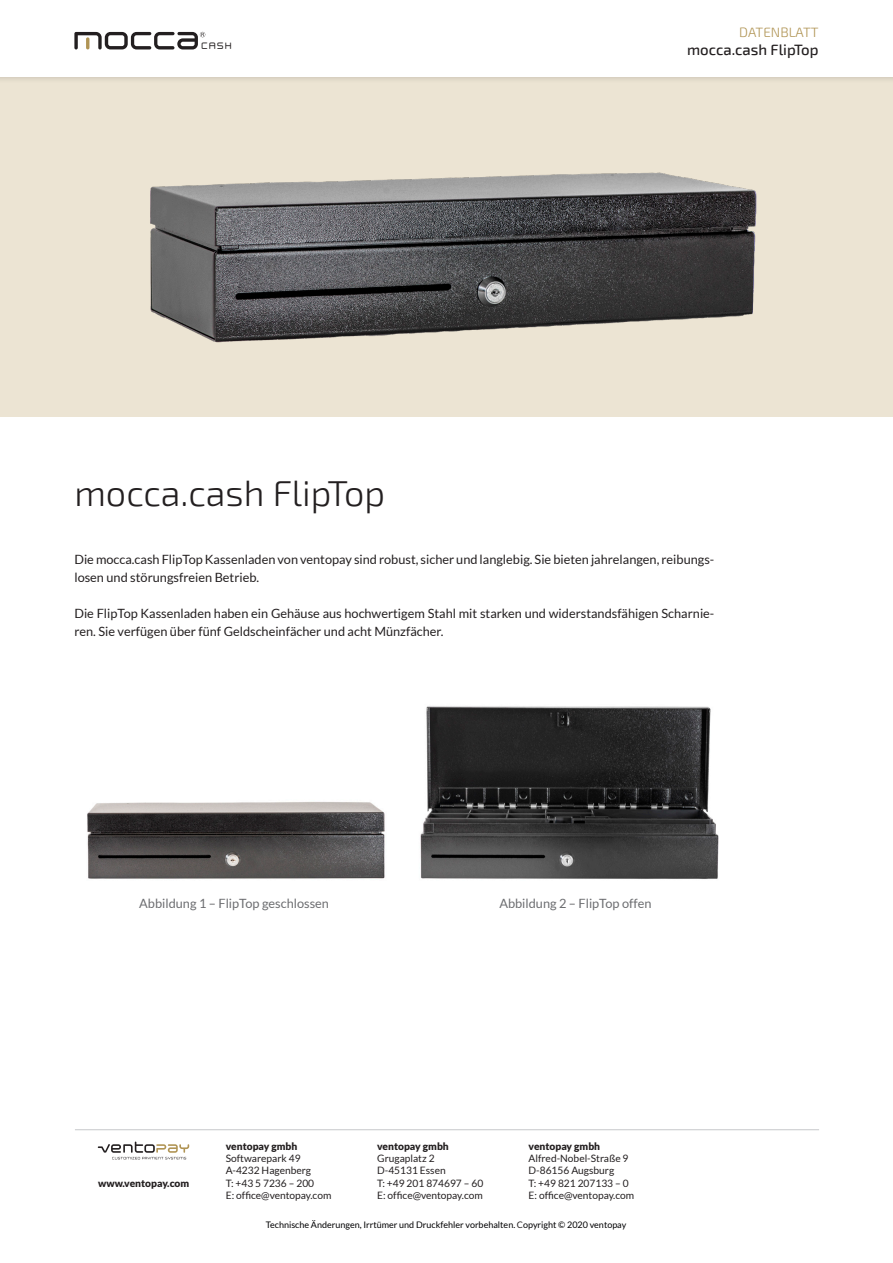
<style>
.page{position:relative;width:893px;height:1263px;background:#fff}
.page>*{position:absolute;margin:0;border:0;box-sizing:border-box;transform-origin:0 0}
.t1{font:300 36px "Exo 2";color:#231f20}
.t2{font:500 15px "Exo 2";color:#231f20}
.t3{font:300 13.5px "Exo 2";color:#b09454}
.t4{font:12.75px/18px "Lato";color:#231f20}
.t5{font:12.75px "Lato";color:#6c6d70}
.t6{font:10.2px/12.3px "Lato";color:#231f20}
.t7{font:900 10.2px "Lato";color:#231f20}
.t8{font:9px "Lato";color:#000002}
.t9{font:500 8.1px "Neogrey";color:#231f20}
.s1{color:#231f20}
</style>
<div class="page">
<hr style="left:75px;top:1129px;width:744px;height:1px;background:#c7c8ca">
<svg style="left:98px;top:1141px;width:91px;height:18px"></svg>
<img style="left:0;top:84px;width:893px;height:333px">
<img style="left:87px;top:802px;width:298px;height:77px">
<img style="left:420px;top:706px;width:299px;height:173px">
<div style="left:0;top:0;width:893px;height:84px;background:#e2dbca"></div>
<div style="left:0;top:0;width:893px;height:77px;background:#fff"></div>
<svg style="left:74px;top:32px;width:131px;height:17px"></svg>
<p class="t9" style="left:202px;top:41px;width:32px">CASH</p>
<h1 class="t1" style="left:74px;top:472px;width:312px">mocca.cash FlipTop</h1>
<p class="t3" style="left:739px;top:24px;width:81px">DATENBLATT</p>
<p class="t2" style="left:687px;top:41px;width:133px">mocca.cash FlipTop</p>
<p class="t4" style="left:74px;top:550px;width:641px">Die mocca.cash FlipTop Kassenladen von ventopay sind robust, sicher und langlebig. Sie bieten jahrelangen, reibungs&shy;losen und störungsfreien Betrieb.</p>
<p class="t4" style="left:74px;top:604px;width:641px">Die FlipTop Kassenladen haben ein Gehäuse aus hochwertigem Stahl mit starken und widerstandsfähigen Scharnie&shy;ren. Sie verfügen über fünf Geldscheinfächer und acht Münzfächer.</p>
<p class="t5" style="left:139px;top:896px;width:191px">Abbildung 1 – FlipTop geschlossen</p>
<p class="t5" style="left:499px;top:896px;width:154px">Abbildung 2 – FlipTop offen</p>
<p class="t7" style="left:98px;top:1177px;width:93px">www.ventopay.com</p>
<p class="t7" style="left:226px;top:1140px;width:73px">ventopay gmbh</p>
<p class="t6" style="left:226px;top:1152px;width:107px">Softwarepark 49<br>A-4232 Hagenberg<br>T: +43 5 7236 – 200<br>E: office@ventopay.com</p>
<p class="t7" style="left:529px;top:1140px;width:73px">ventopay gmbh</p>
<p class="t6" style="left:529px;top:1152px;width:107px">Alfred-Nobel-Straße 9<br>D-86156 Augsburg<br>T: +49 821 207133 – 0<br>E: office@ventopay.com</p>
<p class="t8" style="left:266px;top:1220px;width:362px">Technische Änderungen, Irrtümer und Druckfehler vorbehalten. <span class="s1">C</span>opyright © 2020 ventopay</p>
<p class="t7" style="left:377px;top:1140px;width:73px">ventopay gmbh</p>
<p class="t6" style="left:377px;top:1152px;width:108px">Grugaplatz 2<br>D-45131 Essen<br>T: +49 201 874697 – 60<br>E: office@ventopay.com</p>
</div>
